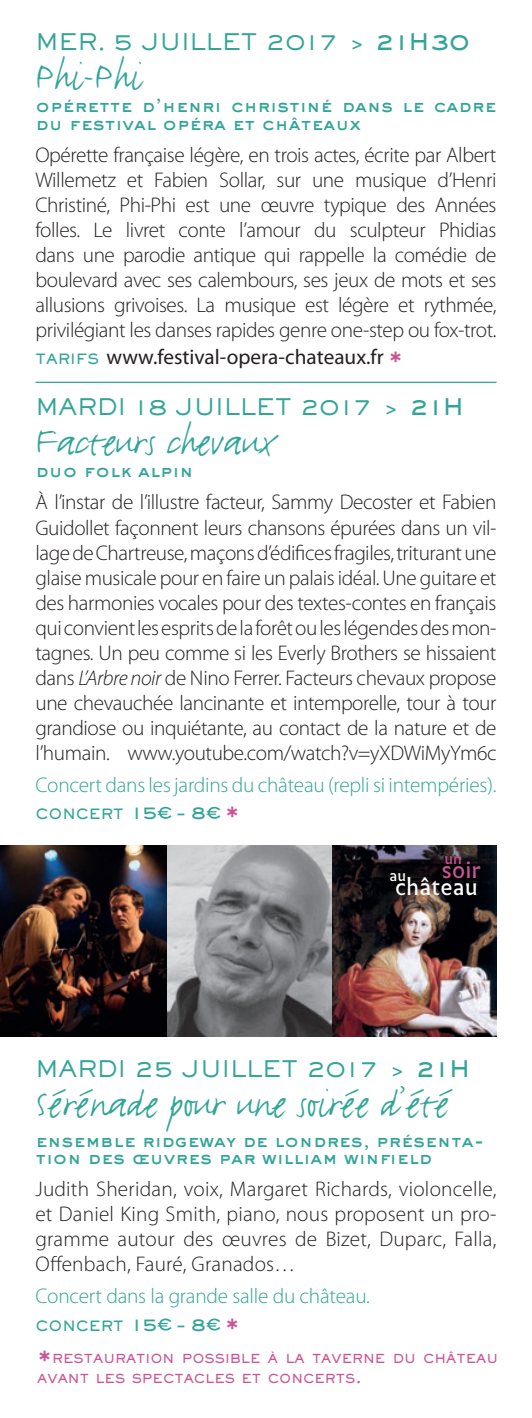
<style>
.page{position:relative;width:532px;height:1418px;background:#fff}
.page>*{position:absolute;margin:0;border:0;box-sizing:border-box;transform-origin:0 0}
.t1{font:45px "FF Justlefthand";letter-spacing:-.01em;color:#32a598}
.t2{font:800 30px "Sackers Gothic Std";color:#ca5695}
.t3{font:23.25px "Infini";color:#fff}
.t4{font:23.25px "Infini";color:#ca5695}
.t5{font:500 22.5px "Sackers Gothic Std";letter-spacing:-.01em;color:#32a598}
.t6{font:300 21.25px/25px "Myriad Pro";letter-spacing:-.02em;color:#231f20;text-align:justify}
.t7{font:300 21.25px "Myriad Pro";letter-spacing:-.01em;color:#32a598}
.t8{font:21.25px "Myriad Pro";color:#231f20}
.t9{font:800 17.5px/17.5px "Sackers Gothic Std";color:#32a598}
.t10{font:15.5px "Infini";color:#fff}
.t11{font:15.5px "Infini";color:#ca5695}
.t12{font:800 14px "Sackers Gothic Std";color:#32a598}
.t13{font:800 12.25px/20px "Sackers Gothic Std";color:#ca5695}
.s1{font-weight:800}
.s2{font-family:"Sackers Gothic Std";font-weight:800;font-size:14px;color:#32a598}
.s3{font-family:"Sackers Gothic Std";font-weight:800;font-size:30px;color:#ca5695}
.s4{font-style:italic}
.s5{font-size:17.5px}
.s6{font-size:30px;color:#ca5695}
</style>
<div class="page">
<svg style="left:157px;top:806px;width:14px;height:12px"></svg>
<svg style="left:206px;top:806px;width:14px;height:12px"></svg>
<svg style="left:157px;top:1318px;width:14px;height:12px"></svg>
<svg style="left:206px;top:1318px;width:14px;height:12px"></svg>
<hr style="left:35px;top:382px;width:461px;height:1px;background:#32a598">
<img style="left:0;top:845px;width:496px;height:191px">
<p class="t5" style="left:35px;top:27px;width:435px">MER. 5 JUILLET 2017 &gt; <span class="s1">21H30</span></p>
<p class="t1" style="left:35px;top:48px;width:108px">Phi-Phi</p>
<p class="t9" style="left:35px;top:96px;width:462px">opérette d’henri christiné dans le cadre du festival opéra et châteaux</p>
<p class="t6" style="left:35px;top:142px;width:462px">Opérette française légère, en trois actes, écrite par Albert Willemetz et Fabien Sollar, sur une musique d’Henri Christiné, Phi-Phi est une œuvre typique des Années folles. Le livret conte l’amour du sculpteur Phidias dans une parodie antique qui rappelle la comédie de boulevard avec ses calembours, ses jeux de mots et ses allusions grivoises. La musique est légère et rythmée, privilégiant les danses rapides genre one-step ou fox-trot.</p>
<p class="t8" style="left:35px;top:344px;width:369px"><span class="s2">TARIFS</span> www.festival-opera-chateaux.fr <span class="s3">*</span></p>
<p class="t5" style="left:35px;top:392px;width:430px">MARDI 18 JUILLET 2017 &gt; <span class="s1">21H</span></p>
<p class="t1" style="left:35px;top:413px;width:243px">Facteurs chevaux</p>
<p class="t9" style="left:35px;top:461px;width:159px">duo folk alpin</p>
<p class="t6" style="left:35px;top:489px;width:462px">À l’instar de l’illustre facteur, Sammy Decoster et Fabien Guidollet façonnent leurs chansons épurées dans un vil&shy;lage de Chartreuse, maçons d’édifices fragiles, triturant une glaise musicale pour en faire un palais idéal. Une guitare et des harmonies vocales pour des textes-contes en français qui convient les esprits de la forêt ou les légendes des mon&shy;tagnes. Un peu comme si les Everly Brothers se hissaient dans <span class="s4">L’Arbre noir</span> de Nino Ferrer. Facteurs chevaux propose une chevauchée lancinante et intemporelle, tour à tour grandiose ou inquiétante, au contact de la nature et de l’humain. www.youtube.com/watch?v=yXDWiMyYm6c</p>
<p class="t7" style="left:35px;top:771px;width:462px">Concert dans les jardins du château (repli si intempéries).</p>
<p class="t12" style="left:35px;top:804px;width:206px">CONCERT <span class="s5">15 – 8</span> <span class="s6">*</span></p>
<p class="t11" style="left:444px;top:847px;width:19px">un</p>
<p class="t4" style="left:441px;top:852px;width:41px">soir</p>
<p class="t10" style="left:389px;top:863px;width:18px">au</p>
<p class="t3" style="left:395px;top:868px;width:84px">château</p>
<p class="t5" style="left:35px;top:1054px;width:436px">MARDI 25 JUILLET 2017 &gt; <span class="s1">21H</span></p>
<p class="t1" style="left:35px;top:1075px;width:416px">Sérénade pour une soirée d’été</p>
<p class="t9" style="left:35px;top:1130px;width:450px">ensemble ridgeway de londres, présenta&shy;tion des œuvres par william winfield</p>
<p class="t6" style="left:35px;top:1176px;width:462px">Judith Sheridan, voix, Margaret Richards, violoncelle, et Daniel King Smith, piano, nous proposent un pro&shy;gramme autour des œuvres de Bizet, Duparc, Falla, Offenbach, Fauré, Granados…</p>
<p class="t7" style="left:35px;top:1283px;width:336px">Concert dans la grande salle du château.</p>
<p class="t12" style="left:35px;top:1315px;width:206px">CONCERT <span class="s5">15 – 8</span> <span class="s6">*</span></p>
<p class="t2" style="left:37px;top:1341px;width:17px">*</p>
<p class="t13" style="left:37px;top:1347px;width:462px;text-indent:15px">RESTAURATION POSSIBLE À LA TAVERNE DU CHÂTEAU<br>AVANT LES SPECTACLES ET CONCERTS<span class="s5">.</span></p>
</div>
